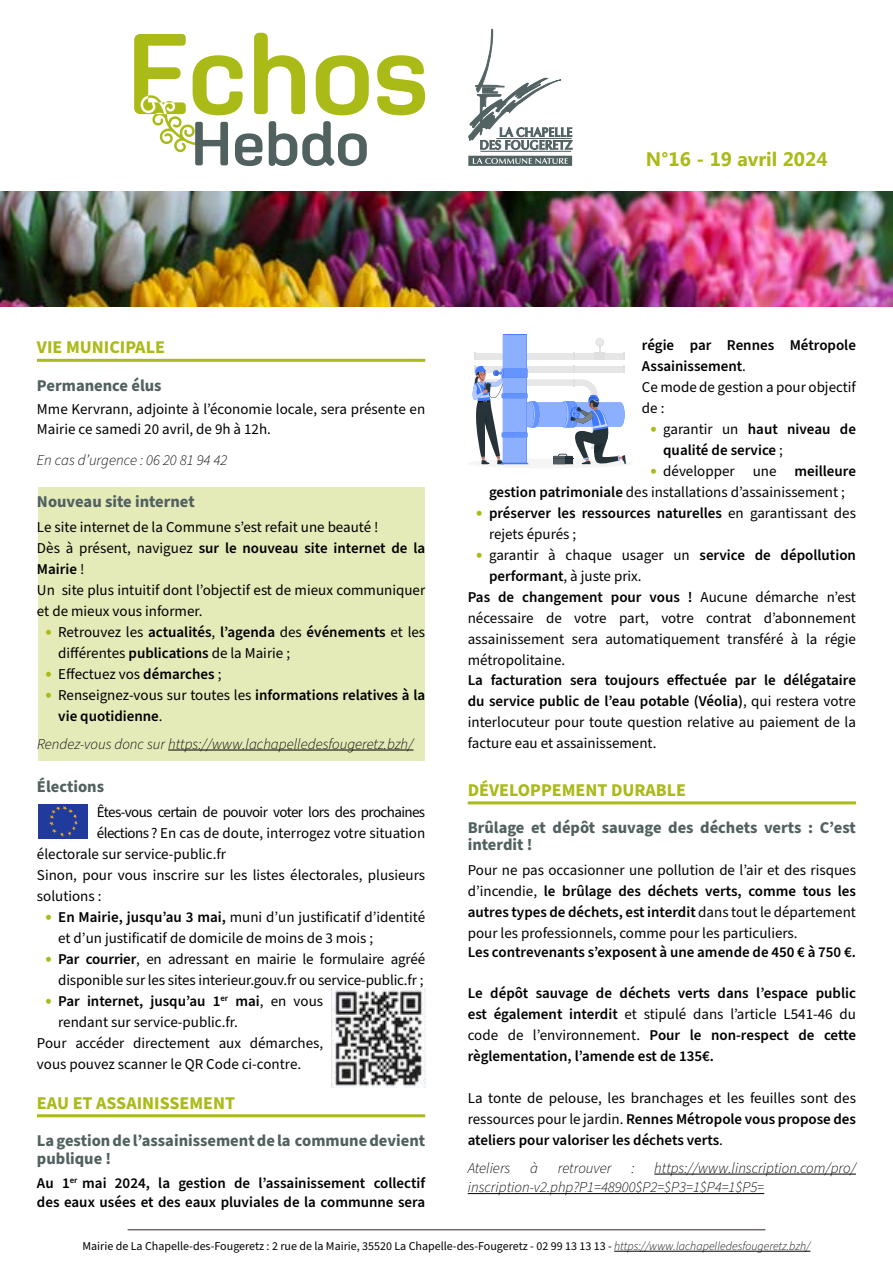
<style>
.page{position:relative;width:893px;height:1263px;background:#fff}
.page>*{position:absolute;margin:0;border:0;box-sizing:border-box;transform-origin:0 0}
.t1{font:700 19.5px "Microsoft Tai Le";color:#aaba18}
.t2{font:700 18px "Source Sans Pro";color:#aaba18}
.t3{font:700 16.5px/18px "Source Sans Pro";color:#516160}
.t4{font:15px/21px "Source Sans Pro";color:#000}
.t5{font:600 15px/21px "Source Sans Pro";color:#000}
.t6{font:italic 300 15px/19.5px "Source Sans Pro";color:#000}
.t7{font:15px "Source Sans Pro";letter-spacing:-.04em;color:#000}
.t8{font:12px "Source Sans Pro";color:#000}
.s1{font-weight:600}
.s2{font-weight:700;font-size:18px;color:#aaba18}
.s3{font-weight:400}
.s4{font-weight:300;font-style:italic}
</style>
<div class="page">
<hr style="left:614px;top:1251px;width:196px;height:1px;background:#000">
<hr style="left:128px;top:1229px;width:637px;height:1px;background:#736c6c">
<svg style="left:377px;top:55px;width:48px;height:60px"></svg>
<svg style="left:134px;top:33px;width:235px;height:133px"></svg>
<hr style="left:480px;top:151px;width:91px;height:1px;background:#536364">
<div style="left:468px;top:156px;width:104px;height:10px;background:#536364"></div>
<svg style="left:468px;top:28px;width:104px;height:122px"></svg>
<svg style="left:473px;top:158px;width:95px;height:6px"></svg>
<div style="left:38px;top:487px;width:386px;height:273px;background:#e5eab9"></div>
<img style="left:0;top:191px;width:893px;height:115px">
<hr style="left:37px;top:359px;width:388px;height:3px;background:#aaba18">
<hr style="left:168px;top:750px;width:245px;height:1px;background:#000">
<hr style="left:37px;top:1114px;width:388px;height:3px;background:#aaba18">
<hr style="left:468px;top:801px;width:388px;height:3px;background:#aaba18">
<hr style="left:654px;top:1174px;width:202px;height:1px;background:#000">
<hr style="left:468px;top:1193px;width:296px;height:1px;background:#000">
<img style="left:332px;top:989px;width:93px;height:98px">
<div style="left:39px;top:804px;width:49px;height:34px;background:#213b9c"></div>
<svg style="left:49px;top:806px;width:29px;height:31px"></svg>
<div style="left:468px;top:459px;width:165px;height:9px;background:#f5f5f5;border-radius:50%"></div>
<svg style="left:472px;top:335px;width:154px;height:130px"></svg>
<h1 class="t1" style="left:646px;top:148px;width:183px">N°16 - 19 avril 2024</h1>
<p class="t2" style="left:37px;top:335px;width:129px">VIE MUNICIPALE</p>
<p class="t3" style="left:37px;top:376px;width:126px">Permanence élus</p>
<p class="t4" style="left:37px;top:400px;width:390px;line-height:19.5px">Mme Kervrann, adjointe à l’économie locale, sera présente en<br>Mairie ce samedi 20 avril, de 9h à 12h.</p>
<p class="t6" style="left:37px;top:450px;width:192px">En cas d’urgence : 06 20 81 94 42</p>
<p class="t3" style="left:37px;top:492px;width:159px">Nouveau site internet</p>
<p class="t4" style="left:37px;top:517px;width:390px">Le site internet de la Commune s’est refait une beauté !<br>Dès à présent, naviguez <span class="s1">sur le nouveau site internet de la Mairie</span> !<br>Un site plus intuitif dont l’objectif est de mieux communiquer et de mieux vous informer.</p>
<p class="t4" style="left:58px;top:622px;width:368px;text-indent:-13px"><span class="s2">•</span> Retrouvez les <span class="s1">actualités</span>, <span class="s1">l’agenda</span> des <span class="s1">événements</span> et les différentes <span class="s1">publications</span> de la Mairie ;</p>
<p class="t4" style="left:45px;top:664px;width:177px"><span class="s2">•</span> Effectuez vos <span class="s1">démarches</span> ;</p>
<p class="t5" style="left:58px;top:685px;width:368px;text-indent:-13px"><span class="s2">•</span> <span class="s3">Renseignez-vous sur toutes les</span> informations relatives à la vie quotidienne<span class="s3">.</span></p>
<p class="t6" style="left:37px;top:735px;width:378px">Rendez-vous donc sur https://www.lachapelledesfougeretz.bzh/</p>
<p class="t3" style="left:37px;top:778px;width:69px">Élections</p>
<p class="t7" style="left:97px;top:802px;width:330px">Êtes-vous certain de pouvoir voter lors des prochaines</p>
<p class="t4" style="left:97px;top:823px;width:330px">élections ? En cas de doute, interrogez votre situation</p>
<p class="t4" style="left:37px;top:844px;width:191px">électorale sur service-public.fr</p>
<p class="t4" style="left:37px;top:865px;width:390px">Sinon, pour vous inscrire sur les listes électorales, plusieurs</p>
<p class="t4" style="left:37px;top:886px;width:66px">solutions :</p>
<p class="t4" style="left:58px;top:907px;width:368px;text-indent:-13px"><span class="s2">•</span> <span class="s1">En Mairie, jusqu’au 3 mai,</span> muni d’un justificatif d’identité et d’un justificatif de domicile de moins de 3 mois ;</p>
<p class="t4" style="left:45px;top:949px;width:381px;text-align:right"><span class="s2">•</span> <span class="s1">Par courrier</span>, en adressant en mairie le formulaire agréé disponible sur les sites interieur.gouv.fr ou service-public.fr ;</p>
<p class="t5" style="left:45px;top:991px;width:279px"><span class="s2">•</span> Par internet, jusqu’au 1<sup>er</sup> mai<span class="s3">, en vous</span></p>
<p class="t4" style="left:58px;top:1012px;width:181px">rendant sur service-public.fr.</p>
<p class="t4" style="left:37px;top:1033px;width:288px">Pour accéder directement aux démarches,</p>
<p class="t4" style="left:37px;top:1054px;width:266px">vous pouvez scanner le QR Code ci-contre.</p>
<p class="t2" style="left:37px;top:1090px;width:200px">EAU ET ASSAINISSEMENT</p>
<p class="t3" style="left:37px;top:1132px;width:390px">La gestion de l’assainissement de la commune devient publique !</p>
<p class="t5" style="left:37px;top:1173px;width:390px;line-height:19.5px">Au 1<sup>er</sup> mai 2024, la gestion de l’assainissement collectif des eaux usées et des eaux pluviales de la communne sera</p>
<p class="t5" style="left:642px;top:335px;width:216px">régie par Rennes Métropole<br>Assainissement<span class="s3">.<br>Ce mode de gestion a pour objectif de :</span></p>
<p class="t5" style="left:663px;top:419px;width:194px;text-indent:-13px"><span class="s2">•</span> <span class="s3">garantir un</span> haut niveau de qualité de service <span class="s3">;</span></p>
<p class="t4" style="left:489px;top:461px;width:368px;text-indent:161px"><span class="s2">•</span> développer une <span class="s1">meilleure gestion patrimoniale</span> des installations d’assainissement ;</p>
<p class="t5" style="left:489px;top:503px;width:368px;text-indent:-13px"><span class="s2">•</span> préserver les ressources naturelles <span class="s3">en garantissant des rejets épurés ;</span></p>
<p class="t4" style="left:476px;top:545px;width:381px"><span class="s2">•</span> garantir à chaque usager un <span class="s1">service de dépollution</span></p>
<p class="t4" style="left:489px;top:566px;width:154px"><span class="s1">performant</span>, à juste prix.</p>
<p class="t5" style="left:468px;top:587px;width:390px">Pas de changement pour vous ! <span class="s3">Aucune démarche n’est</span></p>
<p class="t4" style="left:468px;top:608px;width:390px">nécessaire de votre part, votre contrat d’abonnement</p>
<p class="t4" style="left:468px;top:629px;width:390px">assainissement sera automatiquement transféré à la régie</p>
<p class="t4" style="left:468px;top:650px;width:99px">métropolitaine.</p>
<p class="t4" style="left:468px;top:670px;width:390px;text-align:justify"><span class="s1">La facturation sera toujours effectuée par le délégataire du service public de l’eau potable (Véolia)</span>, qui restera votre interlocuteur pour toute question relative au paiement de la facture eau et assainissement.</p>
<p class="t2" style="left:468px;top:778px;width:220px">DÉVELOPPEMENT DURABLE</p>
<p class="t3" style="left:468px;top:820px;width:390px;line-height:16.5px">Brûlage et dépôt sauvage des déchets verts : C’est interdit !</p>
<p class="t4" style="left:468px;top:860px;width:390px;text-align:justify">Pour ne pas occasionner une pollution de l’air et des risques d’incendie, <span class="s1">le brûlage des déchets verts, comme tous les autres types de déchets, est interdit</span> dans tout le département pour les professionnels, comme pour les particuliers.</p>
<p class="t5" style="left:468px;top:942px;width:390px">Les contrevenants s’exposent à une amende de 450 € à 750 €.</p>
<p class="t5" style="left:468px;top:983px;width:390px;text-align:justify">Le dépôt sauvage de déchets verts dans l’espace public est également interdit <span class="s3">et stipulé dans l’article L541-46 du code de l’environnement.</span> Pour le non-respect de cette règlementation, l’amende est de 135€.</p>
<p class="t4" style="left:468px;top:1088px;width:390px;text-align:justify">La tonte de pelouse, les branchages et les feuilles sont des ressources pour le jardin. <span class="s1">Rennes Métropole vous propose des ateliers pour valoriser les déchets verts</span>.</p>
<p class="t6" style="left:468px;top:1159px;width:44px">Ateliers</p>
<p class="t6" style="left:530px;top:1159px;width:9px">à</p>
<p class="t6" style="left:558px;top:1159px;width:55px">retrouver</p>
<p class="t6" style="left:631px;top:1159px;width:5px">:</p>
<p class="t6" style="left:468px;top:1159px;width:390px;text-indent:186px">https://www.linscription.com/pro/ inscription-v2.php?P1=48900$P2=$P3=1$P4=1$P5=</p>
<p class="t8" style="left:83px;top:1238px;width:729px">Mairie de La Chapelle-des-Fougeretz : 2 rue de la Mairie, 35520 La Chapelle-des-Fougeretz - 02 99 13 13 13 - <span class="s4">https://www.lachapelledesfougeretz.bzh/</span></p>
</div>
